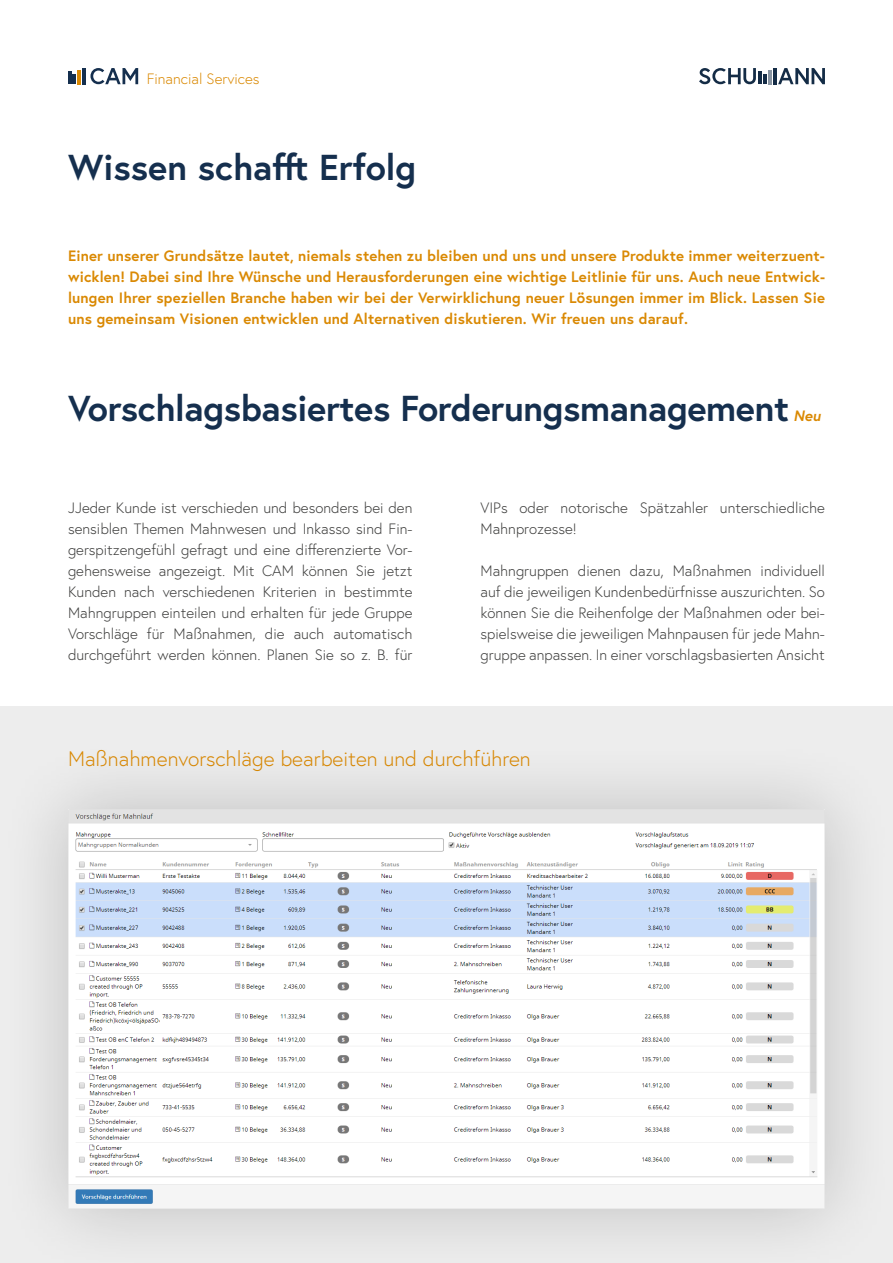
<style>
.page{position:relative;width:893px;height:1263px;background:#fff}
.page>*{position:absolute;margin:0;border:0;box-sizing:border-box;transform-origin:0 0}
.t1{font:700 36px "Europa";letter-spacing:-.01em;color:#152f4e}
.t2{font:300 21px "Europa";color:#da8903}
.t3{font:300 15px/21px "Europa";color:#3c3c3b;text-align:justify}
.t4{font:700 15px/21px "Europa";letter-spacing:.01em;color:#da8903;text-align:justify}
.t5{font:300 15px "Europa";color:#da8903}
.t6{font:italic 700 15px "Europa";color:#da8903}
</style>
<div class="page">
<svg style="left:778px;top:68px;width:47px;height:16px"></svg>
<hr style="left:773px;top:68px;width:3px;height:16px;background:#142c46">
<svg style="left:699px;top:68px;width:67px;height:16px"></svg>
<hr style="left:768px;top:70px;width:3px;height:14px;background:#142c46">
<svg style="left:90px;top:68px;width:48px;height:16px"></svg>
<hr style="left:83px;top:68px;width:3px;height:16px;background:#152f4e">
<svg style="left:68px;top:72px;width:8px;height:12px"></svg>
<hr style="left:78px;top:70px;width:3px;height:14px;background:#da8903">
<div style="left:0;top:707px;width:893px;height:556px;background:#ededed"></div>
<div style="left:0;top:738px;width:893px;height:525px;background:#000;opacity:.2"></div>
<img style="left:68px;top:810px;width:757px;height:399px">
<p class="t5" style="left:147px;top:70px;width:114px">Financial Services</p>
<h1 class="t1" style="left:68px;top:143px;width:350px">Wissen schafft Erfolg</h1>
<p class="t4" style="left:68px;top:244px;width:758px">Einer unserer Grundsätze lautet, niemals stehen zu bleiben und uns und unsere Produkte immer weiterzuent&shy;wicklen! Dabei sind Ihre Wünsche und Herausforderungen eine wichtige Leitlinie für uns. Auch neue Entwick&shy;lungen Ihrer speziellen Branche haben wir bei der Verwirklichung neuer Lösungen immer im Blick. Lassen Sie uns gemeinsam Visionen entwicklen und Alternativen diskutieren. Wir freuen uns darauf.</p>
<h1 class="t1" style="left:68px;top:384px;width:723px">Vorschlagsbasiertes Forderungsmanagement</h1>
<p class="t6" style="left:793px;top:406px;width:29px">Neu</p>
<p class="t3" style="left:68px;top:497px;width:346px">JJeder Kunde ist verschieden und besonders bei den sensiblen Themen Mahnwesen und Inkasso sind Fin&shy;gerspitzengefühl gefragt und eine differenzierte Vor&shy;gehensweise angezeigt. Mit CAM können Sie jetzt Kunden nach verschiedenen Kriterien in bestimmte Mahngruppen einteilen und erhalten für jede Gruppe Vorschläge für Maßnahmen, die auch automatisch durchgeführt werden können. Planen Sie so z. B. für</p>
<p class="t3" style="left:480px;top:497px;width:346px">VIPs oder notorische Spätzahler unterschiedliche<br>Mahnprozesse!</p>
<p class="t3" style="left:480px;top:560px;width:346px">Mahngruppen dienen dazu, Maßnahmen individuell auf die jeweiligen Kundenbedürfnisse auszurichten. So können Sie die Reihenfolge der Maßnahmen oder bei&shy;spielsweise die jeweiligen Mahnpausen für jede Mahn&shy;gruppe anpassen. In einer vorschlagsbasierten Ansicht</p>
<h2 class="t2" style="left:68px;top:745px;width:464px">Maßnahmenvorschläge bearbeiten und durchführen</h2>
</div>
